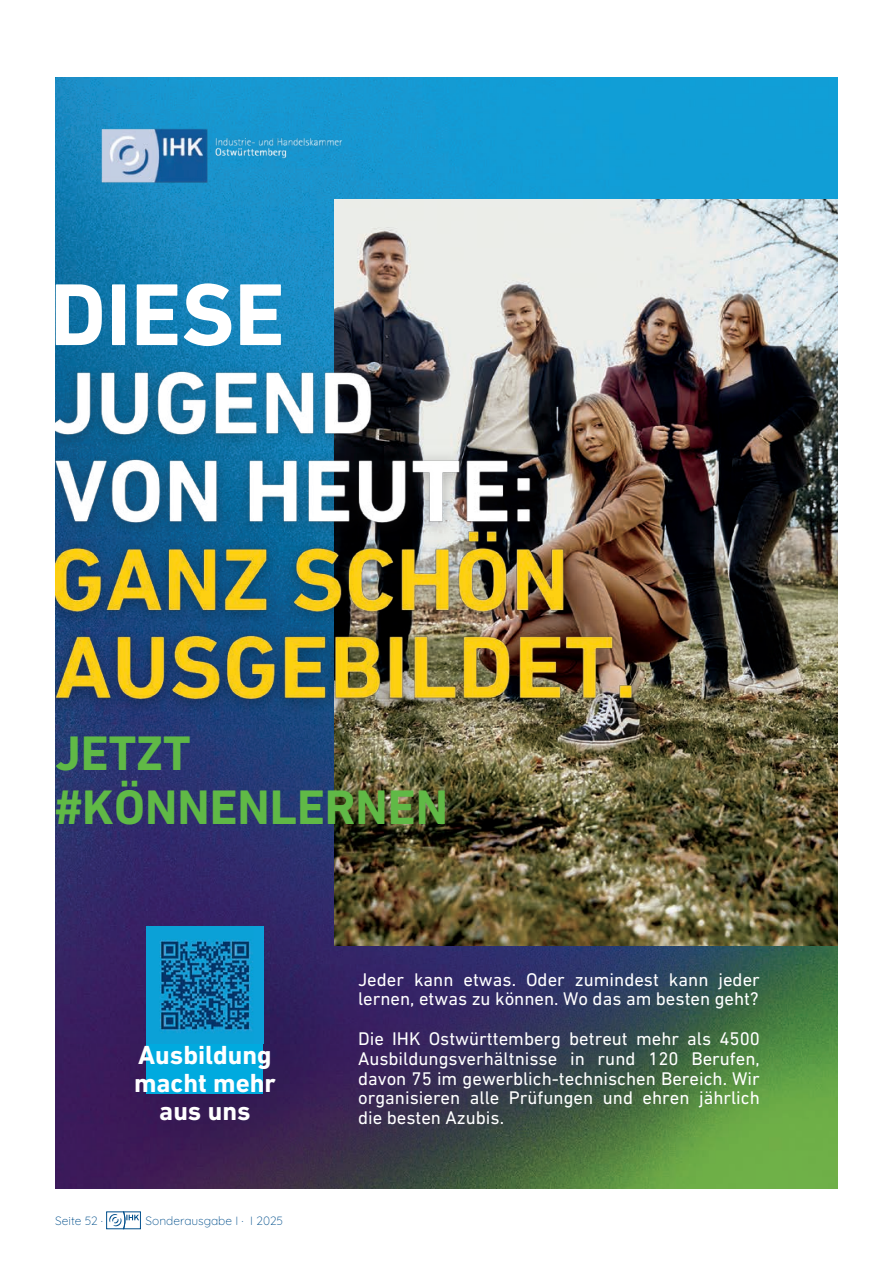
<style>
.page{position:relative;width:893px;height:1263px;background:#fff}
.page>*{position:absolute;margin:0;border:0;box-sizing:border-box;transform-origin:0 0}
.t1{font:700 89.25px "DIN Next LT Pro";color:#fff}
.t2{font:700 49.35px/54.2px "DIN Next LT Pro";color:#60b946}
.t3{font:700 26.7px/27.9px "DIN Next LT Pro";color:#fff;text-align:center}
.t4{font:18.6px/19.6px "DIN Next LT Pro";color:#fff;text-align:justify}
.t5{font:300 12px "Quicksand";color:#004f8c}
</style>
<div class="page">
<svg style="left:106px;top:1211px;width:35px;height:18px"></svg>
<img style="left:55px;top:77px;width:783px;height:1111px">
<img style="left:334px;top:200px;width:504px;height:745px">
<img style="left:96px;top:124px;width:252px;height:63px">
<img style="left:55px;top:511px;width:531px;height:104px">
<img style="left:55px;top:351px;width:338px;height:88px">
<img style="left:55px;top:439px;width:497px;height:109px">
<img style="left:55px;top:615px;width:600px;height:109px">
<div style="left:147px;top:926px;width:116px;height:168px;background:#00aadf"></div>
<img style="left:147px;top:926px;width:117px;height:117px">
<h1 class="t1" style="left:50px;top:262px;width:236px">DIESE</h1>
<h2 class="t2" style="left:55px;top:725px;width:394px">JETZT #KÖNNENLERNEN</h2>
<h3 class="t3" style="left:134px;top:1040px;width:143px">Ausbildung macht mehr aus uns</h3>
<p class="t5" style="left:55px;top:1211px;width:49px">Seite 52 ·</p>
<p class="t5" style="left:146px;top:1211px;width:139px">Sonderausgabe I · I 2025</p>
<p class="t4" style="left:358px;top:969px;width:403px">Jeder kann etwas. Oder zumindest kann jeder lernen, etwas zu können. Wo das am besten geht?</p>
<p class="t4" style="left:358px;top:1029px;width:403px">Die IHK Ostwürttemberg betreut mehr als 4500<br>Ausbildungsverhältnisse in rund 120 Berufen, davon 75 im gewerblich-technischen Bereich. Wir organisieren alle Prüfungen und ehren jährlich die besten Azubis.</p>
</div>
